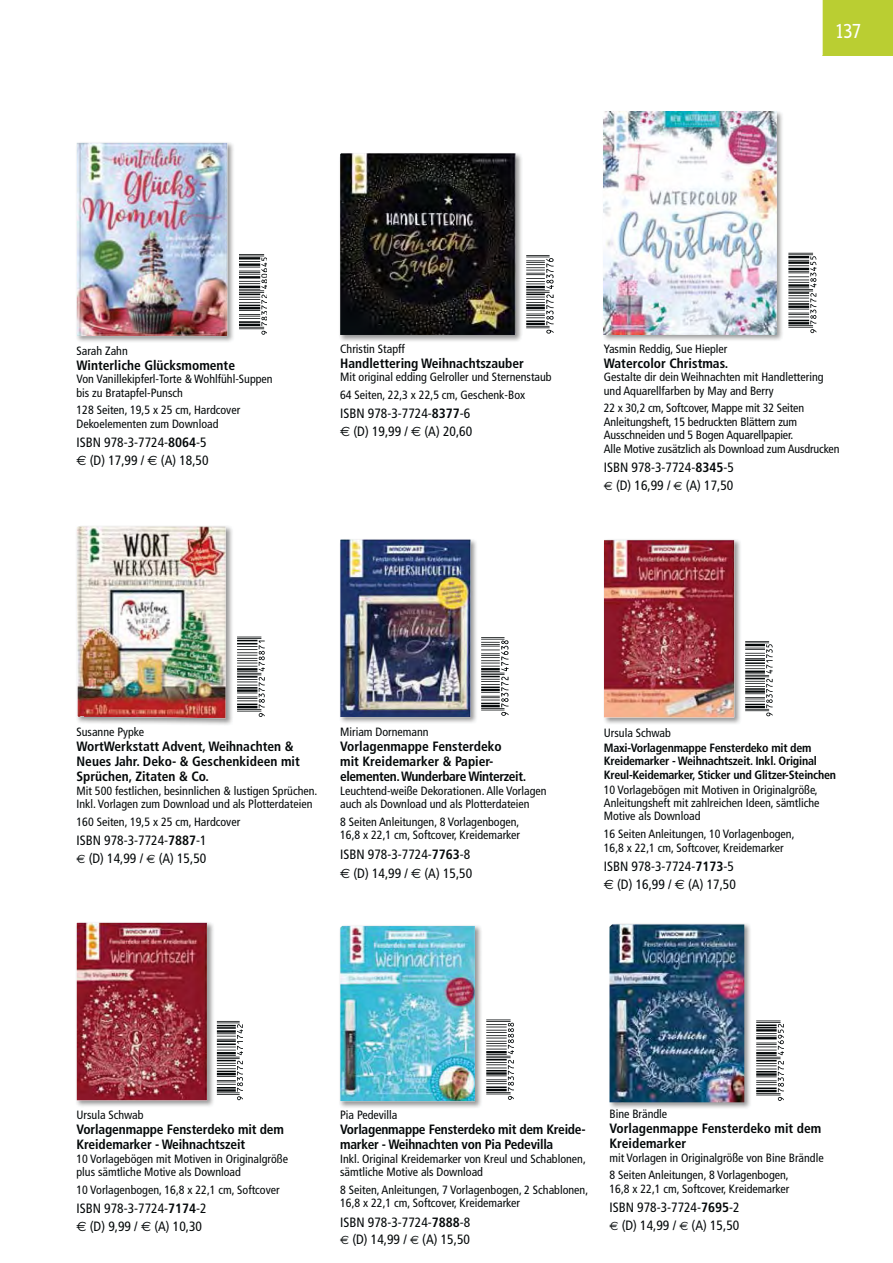
<style>
.page{position:relative;width:893px;height:1263px;background:#fff}
.page>*{position:absolute;margin:0;border:0;box-sizing:border-box;transform-origin:0 0}
.t1{font:21px "Info";color:#fff}
.t2{font:condensed 13.5px/17.7px "Frutiger";color:#040809}
.t3{font:700 condensed 13.5px/15px "Frutiger";color:#040809}
.t4{font:700 condensed 13.5px/15px "Frutiger";letter-spacing:-.02em;color:#040809}
.t5{font:condensed 12px/13.5px "Frutiger";color:#040809}
.t6{font:700 condensed 12px/13.5px "Frutiger";letter-spacing:-.02em;color:#040809}
.t7{font:condensed 12px "Frutiger";color:#010202}
.s1{font-weight:700}
.s2{font-family:"Euro Sans";font-stretch:normal}
.s3{font-family:"Euro Sans";font-stretch:normal;font-size:12px}
</style>
<div class="page">
<div style="left:822px;top:0;width:70px;height:56px;background:#bace32"></div>
<svg style="left:239px;top:254px;width:27px;height:81px"></svg>
<img style="left:76px;top:142px;width:158px;height:200px">
<img style="left:77px;top:143px;width:150px;height:193px">
<svg style="left:788px;top:253px;width:28px;height:80px"></svg>
<img style="left:603px;top:111px;width:180px;height:230px">
<img style="left:604px;top:112px;width:172px;height:223px">
<svg style="left:756px;top:1021px;width:27px;height:80px"></svg>
<img style="left:609px;top:923px;width:142px;height:185px">
<img style="left:609px;top:924px;width:135px;height:178px">
<svg style="left:237px;top:637px;width:28px;height:80px"></svg>
<img style="left:76px;top:526px;width:157px;height:199px">
<img style="left:77px;top:526px;width:149px;height:192px">
<svg style="left:526px;top:255px;width:27px;height:79px"></svg>
<img style="left:339px;top:153px;width:183px;height:188px">
<img style="left:340px;top:153px;width:175px;height:182px">
<svg style="left:486px;top:1020px;width:28px;height:80px"></svg>
<img style="left:340px;top:925px;width:142px;height:183px">
<img style="left:340px;top:926px;width:135px;height:175px">
<svg style="left:481px;top:637px;width:27px;height:79px"></svg>
<img style="left:340px;top:539px;width:137px;height:184px">
<img style="left:340px;top:539px;width:130px;height:178px">
<svg style="left:217px;top:1021px;width:26px;height:79px"></svg>
<img style="left:76px;top:922px;width:138px;height:185px">
<img style="left:77px;top:923px;width:130px;height:178px">
<svg style="left:745px;top:641px;width:27px;height:75px"></svg>
<img style="left:604px;top:539px;width:137px;height:185px">
<img style="left:604px;top:540px;width:130px;height:178px">
<h1 class="t1" style="left:834px;top:19px;width:28px">137</h1>
<p class="t5" style="left:77px;top:345px;width:53px">Sarah Zahn</p>
<p class="t3" style="left:77px;top:359px;width:160px">Winterliche Glücksmomente</p>
<p class="t5" style="left:77px;top:373px;width:198px">Von Vanillekipferl-Torte &amp; Wohlfühl-Suppen bis zu Bratapfel-Punsch</p>
<p class="t5" style="left:77px;top:404px;width:165px">128 Seiten, 19,5 x 25 cm, Hardcover<br>Dekoelementen zum Download</p>
<p class="t2" style="left:77px;top:435px;width:133px">ISBN 978-3-7724-<span class="s1">8064</span>-5 <span class="s2">€</span> (D) 17,99 / <span class="s2">€</span> (A) 18,50</p>
<p class="t5" style="left:340px;top:343px;width:66px">Christin Stapff</p>
<p class="t3" style="left:340px;top:357px;width:185px">Handlettering Weihnachtszauber</p>
<p class="t5" style="left:340px;top:369px;width:213px;line-height:17.7px">Mit original edding Gelroller und Sternenstaub<br>64 Seiten, 22,3 x 22,5 cm, Geschenk-Box</p>
<p class="t2" style="left:340px;top:406px;width:133px">ISBN 978-3-7724-<span class="s1">8377</span>-6 <span class="s2">€</span> (D) 19,99 / <span class="s2">€</span> (A) 20,60</p>
<p class="t5" style="left:604px;top:343px;width:125px">Yasmin Reddig, Sue Hiepler</p>
<p class="t3" style="left:604px;top:357px;width:126px">Watercolor Christmas.</p>
<p class="t5" style="left:604px;top:371px;width:221px">Gestalte dir dein Weihnachten mit Handlettering und Aquarellfarben by May and Berry</p>
<p class="t5" style="left:604px;top:402px;width:237px">22 x 30,2 cm, Softcover, Mappe mit 32 Seiten Anleitungsheft, 15 bedruckten Blättern zum Ausschneiden und 5 Bogen Aquarellpapier.<br>Alle Motive zusätzlich als Download zum Ausdrucken</p>
<p class="t2" style="left:604px;top:460px;width:132px">ISBN 978-3-7724-<span class="s1">8345</span>-5 <span class="s3">€</span> (D) 16,99 / <span class="s3">€</span> (A) 17,50</p>
<p class="t5" style="left:77px;top:726px;width:69px">Susanne Pypke</p>
<p class="t3" style="left:77px;top:740px;width:225px">WortWerkstatt Advent, Weihnachten &amp;<br>Neues Jahr. Deko- &amp; Geschenkideen mit<br>Sprüchen, Zitaten &amp; Co.</p>
<p class="t5" style="left:77px;top:785px;width:242px">Mit 500 festlichen, besinnlichen &amp; lustigen Sprüchen.<br>Inkl. Vorlagen zum Download und als Plotterdateien</p>
<p class="t5" style="left:77px;top:816px;width:165px">160 Seiten, 19,5 x 25 cm, Hardcover</p>
<p class="t2" style="left:77px;top:833px;width:132px">ISBN 978-3-7724-<span class="s1">7887</span>-1 <span class="s3">€</span> (D) 14,99 / <span class="s3">€</span> (A) 15,50</p>
<p class="t5" style="left:340px;top:726px;width:90px">Miriam Dornemann</p>
<p class="t3" style="left:340px;top:740px;width:187px">Vorlagenmappe Fensterdeko<br>mit Kreidemarker &amp; Papier&shy;elementen. Wunderbare Winterzeit.</p>
<p class="t5" style="left:340px;top:785px;width:208px">Leuchtend-weiße Dekorationen. Alle Vorlagen auch als Download und als Plotterdateien</p>
<p class="t5" style="left:340px;top:816px;width:181px">8 Seiten Anleitungen, 8 Vorlagenbogen,<br>16,8 x 22,1 cm, Softcover, Kreidemarker</p>
<p class="t2" style="left:340px;top:845px;width:133px;line-height:19.2px">ISBN 978-3-7724-<span class="s1">7763</span>-8 <span class="s2">€</span> (D) 14,99 / <span class="s2">€</span> (A) 15,50</p>
<p class="t5" style="left:604px;top:727px;width:69px">Ursula Schwab</p>
<p class="t6" style="left:604px;top:742px;width:234px">Maxi-Vorlagenmappe Fensterdeko mit dem<br>Kreidemarker - Weihnachtszeit. Inkl. Original<br>Kreul-Keidemarker, Sticker und Glitzer-Steinchen</p>
<p class="t5" style="left:604px;top:784px;width:217px">10 Vorlagebögen mit Motiven in Originalgröße,<br>Anleitungsheft mit zahlreichen Ideen, sämtliche<br>Motive als Download</p>
<p class="t5" style="left:604px;top:828px;width:192px">16 Seiten Anleitungen, 10 Vorlagenbogen,<br>16,8 x 22,1 cm, Softcover, Kreidemarker</p>
<p class="t2" style="left:604px;top:859px;width:133px">ISBN 978-3-7724-<span class="s1">7173</span>-5 <span class="s2">€</span> (D) 16,99 / <span class="s2">€</span> (A) 17,50</p>
<p class="t5" style="left:77px;top:1110px;width:69px">Ursula Schwab</p>
<p class="t3" style="left:77px;top:1123px;width:209px">Vorlagenmappe Fensterdeko mit dem<br>Kreidemarker - Weihnachtszeit</p>
<p class="t5" style="left:77px;top:1153px;width:213px">10 Vorlagebögen mit Motiven in Originalgröße plus sämtliche Motive als Download</p>
<p class="t5" style="left:77px;top:1184px;width:205px">10 Vorlagenbogen, 16,8 x 22,1 cm, Softcover</p>
<p class="t2" style="left:77px;top:1201px;width:132px">ISBN 978-3-7724-<span class="s1">7174</span>-2 <span class="s2">€</span> (D) 9,99 / <span class="s2">€</span> (A) 10,30</p>
<p class="t5" style="left:340px;top:1109px;width:59px">Pia Pedevilla</p>
<p class="t4" style="left:340px;top:1123px;width:247px">Vorlagenmappe Fensterdeko mit dem Kreide&shy;marker - Weihnachten von Pia Pedevilla</p>
<p class="t5" style="left:340px;top:1153px;width:247px">Inkl. Original Kreidemarker von Kreul und Schablonen, sämtliche Motive als Download</p>
<p class="t5" style="left:340px;top:1184px;width:249px">8 Seiten, Anleitungen, 7 Vorlagenbogen, 2 Schablonen,<br>16,8 x 22,1 cm, Softcover, Kreidemarker</p>
<p class="t2" style="left:340px;top:1214px;width:132px">ISBN 978-3-7724-<span class="s1">7888</span>-8 <span class="s3">€</span> (D) 14,99 / <span class="s3">€</span> (A) 15,50</p>
<p class="t7" style="left:609px;top:1109px;width:54px">Bi Bä dl</p>
<p class="t5" style="left:618px;top:1108px;width:50px">ne rn e</p>
<p class="t3" style="left:609px;top:1122px;width:213px">Vorlagenmappe Fensterdeko mit dem<br>Kreidemarker</p>
<p class="t5" style="left:609px;top:1150px;width:216px;line-height:17.7px">mit Vorlagen in Originalgröße von Bine Brändle<br>8 Seiten Anleitungen, 8 Vorlagenbogen,</p>
<p class="t5" style="left:609px;top:1183px;width:181px">16,8 x 22,1 cm, Softcover, Kreidemarker</p>
<p class="t2" style="left:609px;top:1200px;width:132px">ISBN 978-3-7724-<span class="s1">7695</span>-2 <span class="s3">€</span> (D) 14,99 / <span class="s3">€</span> (A) 15,50</p>
</div>
